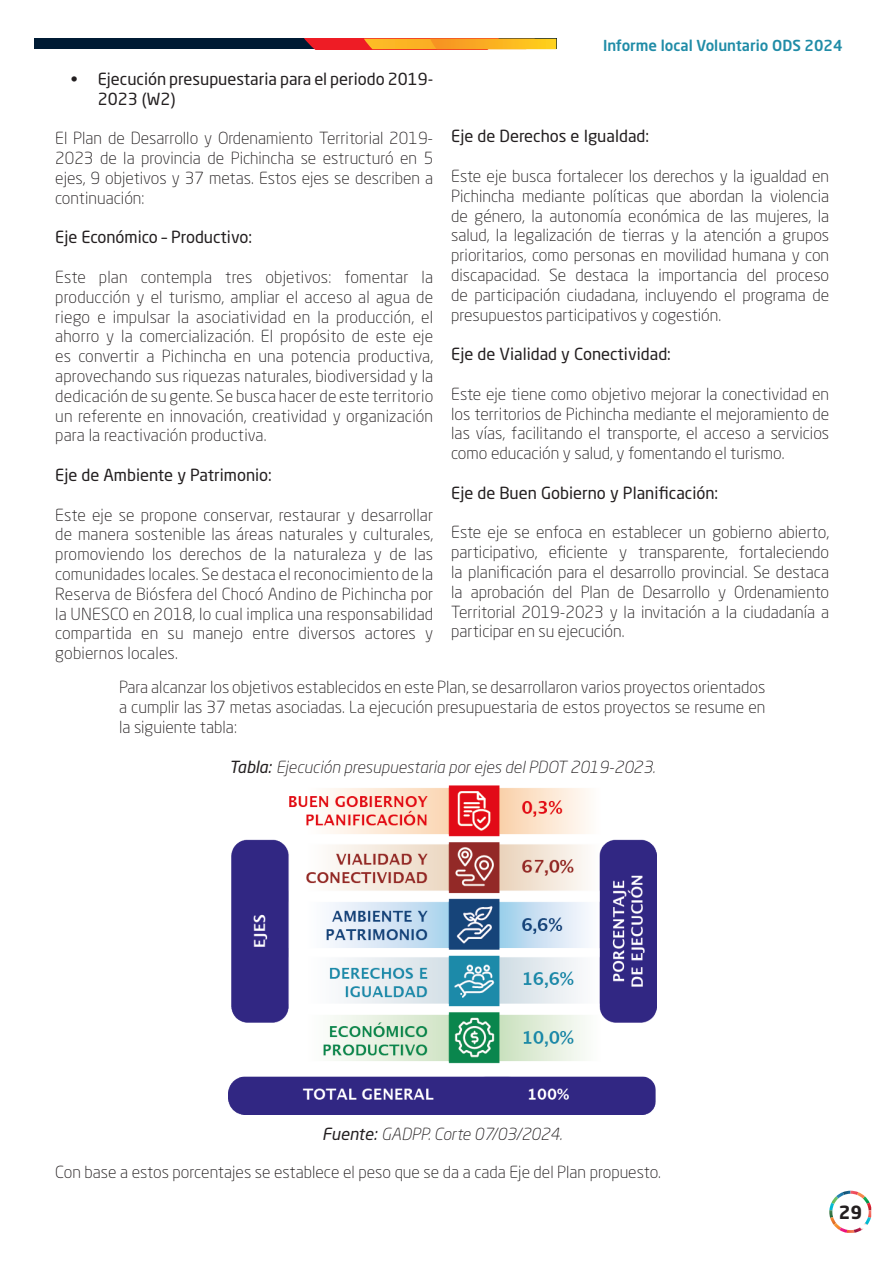
<style>
.page{position:relative;width:893px;height:1263px;background:#fff}
.page>*{position:absolute;margin:0;border:0;box-sizing:border-box;transform-origin:0 0}
.t1{font:700 18px "Neo Sans W1 G";color:#231f20}
.Párrafos_1{font:300 16.5px/19.8px "Neo Sans W1 G";color:#231f20;text-align:justify}
.Párrafos_1-2{font:16.5px/19.8px "Neo Sans W1 G";color:#231f20}
.Fuente_o_gráfico{font:italic 300 16.5px "Neo Sans W1 G";color:#231f20}
.t2{font:500 15px "Neo Sans W1 G";color:#208ca7}
.s1{font-weight:400}
</style>
<div class="page">
<svg style="left:829px;top:1191px;width:42px;height:42px"></svg>
<div style="left:34px;top:39px;width:522px;height:10px;background:#001b34"></div>
<svg style="left:304px;top:39px;width:252px;height:10px;background:#f28c22"></svg>
<img style="left:228px;top:786px;width:428px;height:328px">
<p class="Párrafos_1-2" style="left:98px;top:69px;width:337px;text-indent:-27px">• Ejecución presupuestaria para el periodo 2019-<br>2023 (W2)</p>
<p class="Párrafos_1" style="left:55px;top:128px;width:379px">El Plan de Desarrollo y Ordenamiento Territorial 2019- 2023 de la provincia de Pichincha se estructuró en 5 ejes, 9 objetivos y 37 metas. Estos ejes se describen a continuación:</p>
<p class="Párrafos_1-2" style="left:55px;top:227px;width:198px">Eje Económico – Productivo:</p>
<p class="Párrafos_1" style="left:55px;top:267px;width:379px">Este plan contempla tres objetivos: fomentar la producción y el turismo, ampliar el acceso al agua de riego e impulsar la asociatividad en la producción, el ahorro y la comercialización. El propósito de este eje es convertir a Pichincha en una potencia productiva, aprovechando sus riquezas naturales, biodiversidad y la dedicación de su gente. Se busca hacer de este territorio un referente en innovación, creatividad y organización para la reactivación productiva.</p>
<p class="Párrafos_1-2" style="left:55px;top:465px;width:218px">Eje de Ambiente y Patrimonio:</p>
<p class="Párrafos_1" style="left:55px;top:504px;width:379px">Este eje se propone conservar, restaurar y desarrollar de manera sostenible las áreas naturales y culturales, promoviendo los derechos de la naturaleza y de las comunidades locales. Se destaca el reconocimiento de la Reserva de Biósfera del Chocó Andino de Pichincha por la UNESCO en 2018, lo cual implica una responsabilidad compartida en su manejo entre diversos actores y gobiernos locales.</p>
<p class="t2" style="left:603px;top:36px;width:241px">Informe local Voluntario ODS 2024</p>
<p class="Párrafos_1-2" style="left:451px;top:126px;width:199px">Eje de Derechos e Igualdad:</p>
<p class="Párrafos_1" style="left:451px;top:166px;width:379px">Este eje busca fortalecer los derechos y la igualdad en Pichincha mediante políticas que abordan la violencia de género, la autonomía económica de las mujeres, la salud, la legalización de tierras y la atención a grupos prioritarios, como personas en movilidad humana y con discapacidad. Se destaca la importancia del proceso de participación ciudadana, incluyendo el programa de presupuestos participativos y cogestión.</p>
<p class="Párrafos_1-2" style="left:451px;top:344px;width:221px">Eje de Vialidad y Conectividad:</p>
<p class="Párrafos_1" style="left:451px;top:384px;width:379px">Este eje tiene como objetivo mejorar la conectividad en los territorios de Pichincha mediante el mejoramiento de las vías, facilitando el transporte, el acceso a servicios como educación y salud, y fomentando el turismo.</p>
<p class="Párrafos_1-2" style="left:451px;top:483px;width:269px">Eje de Buen Gobierno y Planificación:</p>
<p class="Párrafos_1" style="left:451px;top:522px;width:379px">Este eje se enfoca en establecer un gobierno abierto, participativo, eficiente y transparente, fortaleciendo la planificación para el desarrollo provincial. Se destaca la aprobación del Plan de Desarrollo y Ordenamiento Territorial 2019-2023 y la invitación a la ciudadanía a participar en su ejecución.</p>
<p class="Párrafos_1" style="left:119px;top:677px;width:648px">Para alcanzar los objetivos establecidos en este Plan, se desarrollaron varios proyectos orientados a cumplir las 37 metas asociadas. La ejecución presupuestaria de estos proyectos se resume en la siguiente tabla:</p>
<p class="Fuente_o_gráfico" style="left:229px;top:757px;width:427px"><span class="s1">Tabla:</span> Ejecución presupuestaria por ejes del PDOT 2019-2023.</p>
<p class="Fuente_o_gráfico" style="left:322px;top:1123px;width:242px"><span class="s1">Fuente:</span> GADPP. Corte 07/03/2024.</p>
<p class="Párrafos_1" style="left:55px;top:1162px;width:607px">Con base a estos porcentajes se establece el peso que se da a cada Eje del Plan propuesto.</p>
<p class="t1" style="left:839px;top:1200px;width:25px">29</p>
</div>
